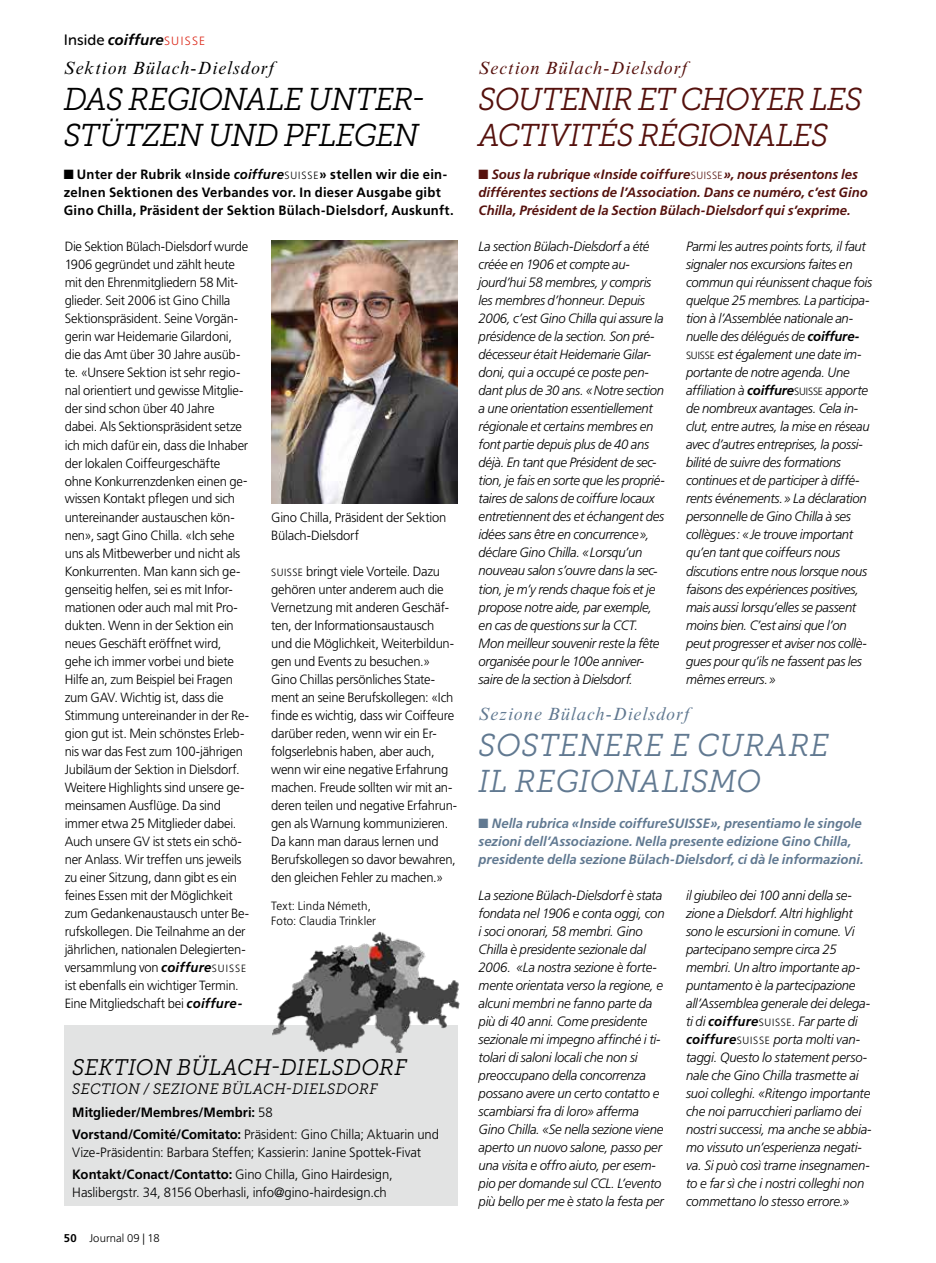
<style>
.page{position:relative;width:936px;height:1263px;background:#fff}
.page>*{position:absolute;margin:0;border:0;box-sizing:border-box;transform-origin:0 0}
.t1{font:italic 31.5px/36px "Museo Slab 300";letter-spacing:-.025em;color:#55110d;scale:.95 1}
.t2{font:italic 31.5px/36px "Museo Slab 300";letter-spacing:-.025em;color:#000;scale:.95 1}
.t3{font:italic 31.5px/36px "Museo Slab 300";letter-spacing:.01em;color:#617991;scale:.95 1}
.t4{font:italic 22.5px "Museo Slab 300";letter-spacing:.01em;color:#000;scale:.95 1}
.t5{font:italic 18px "Times New Roman MT Std";letter-spacing:.055em;color:#55110d}
.t6{font:italic 18px "Times New Roman MT Std";letter-spacing:.055em;color:#617991}
.t7{font:italic 18px "Times New Roman MT Std";letter-spacing:.055em;color:#000}
.t8{font:italic 15px "Museo Slab 300";letter-spacing:.02em;color:#000;scale:.95 1}
.t9{font:italic 700 15px "Frutiger LT Std";letter-spacing:.005em;color:#000}
.t10{font:italic 300 13.5px/18px "Frutiger LT Std";letter-spacing:-.02em;color:#000}
.t11{font:italic 700 13.5px/18px "Frutiger LT Std";color:#617991}
.t12{font:italic 700 13.5px/18px "Frutiger LT Std";color:#55110d}
.t13{font:300 13.5px/22.2px "Frutiger LT Std";letter-spacing:-.005em;color:#000}
.t14{font:700 13.5px/18px "Frutiger LT Std";letter-spacing:.02em;color:#000}
.t15{font:700 13.5px/22.2px "Frutiger LT Std";color:#000}
.t16{font:300 13.35px/18px "Frutiger LT Std";letter-spacing:-.02em;color:#000}
.t17{font:300 12px/14.4px "Frutiger LT Std";letter-spacing:.005em;color:#000}
.t18{font:300 11.25px "Frutiger LT Std";letter-spacing:.01em;color:#000}
.s1{font-family:"Museo Sans Rounded 500";font-weight:400;font-style:normal}
.s2{font-weight:300;font-style:normal;font-size:12px;color:#dc291a}
.s3{font-style:italic}
.s4{font-weight:300;font-size:10.5px}
.s5{font-weight:300;font-style:normal;font-size:10.5px}
.s6{font-weight:700;font-style:italic;font-size:13.5px}
.s7{font-size:10.5px}
.s8{font-weight:700}
.s9{font-style:normal;font-size:10.5px}
.s10{font-weight:300}
</style>
<div class="page">
<div style="left:64px;top:1025px;width:393px;height:180px;background:#e2e3e3"></div>
<img style="left:272px;top:931px;width:188px;height:121px">
<img style="left:271px;top:240px;width:186px;height:263px">
<p class="t9" style="left:64px;top:31px;width:143px"><span class="s1">Inside</span> coiffure<span class="s2">SUISSE</span></p>
<h3 class="t7" style="left:64px;top:58px;width:212px">Sektion Bülach-Dielsdorf</h3>
<h1 class="t2" style="left:64px;top:82px;width:382px">DAS REGIONALE UNTER-<br>STÜTZEN UND PFLEGEN</h1>
<h3 class="t5" style="left:478px;top:58px;width:210px">Section Bülach-Dielsdorf</h3>
<h1 class="t1" style="left:478px;top:82px;width:405px">SOUTENIR ET CHOYER LES<br>ACTIVITÉS RÉGIONALES</h1>
<p class="t14" style="left:64px;top:166px;width:391px">■ Unter der Rubrik «Inside <span class="s3">coiffure</span><span class="s4">SUISSE</span>» stellen wir die ein&shy;zelnen Sektionen des Verbandes vor. In dieser Ausgabe gibt<br>Gino Chilla, Präsident der Sektion Bülach-Dielsdorf, Auskunft.</p>
<p class="t12" style="left:478px;top:166px;width:390px">■ Sous la rubrique «Inside coiffure<span class="s5">SUISSE</span>», nous présentons les différentes sections de l’Association. Dans ce numéro, c’est Gino<br>Chilla, Président de la Section Bülach-Dielsdorf qui s’exprime.</p>
<p class="t16" style="left:65px;top:238px;width:186px">Die Sektion Bülach-Dielsdorf wurde 1906 gegründet und zählt heute mit den Ehrenmitgliedern 58 Mit&shy;glieder. Seit 2006 ist Gino Chilla Sektionspräsident. Seine Vorgän&shy;gerin war Heidemarie Gilardoni, die das Amt über 30 Jahre ausüb&shy;te. «Unsere Sektion ist sehr regio&shy;nal orientiert und gewisse Mitglie&shy;der sind schon über 40 Jahre dabei. Als Sektionspräsident setze ich mich dafür ein, dass die Inhaber der lokalen Coiffeurgeschäfte ohne Konkurrenzdenken einen ge&shy;wissen Kontakt pflegen und sich untereinander austauschen kön&shy;nen», sagt Gino Chilla. «Ich sehe uns als Mitbewerber und nicht als Konkurrenten. Man kann sich ge&shy;genseitig helfen, sei es mit Infor&shy;mationen oder auch mal mit Pro&shy;dukten. Wenn in der Sektion ein neues Geschäft eröffnet wird, gehe ich immer vorbei und biete Hilfe an, zum Beispiel bei Fragen zum GAV. Wichtig ist, dass die Stimmung untereinander in der Re&shy;gion gut ist. Mein schönstes Erleb&shy;nis war das Fest zum 100-jährigen Jubiläum der Sektion in Dielsdorf.<br>Weitere Highlights sind unsere ge&shy;meinsamen Ausflüge. Da sind immer etwa 25 Mitglieder dabei.<br>Auch unsere GV ist stets ein schö&shy;ner Anlass. Wir treffen uns jeweils zu einer Sitzung, dann gibt es ein feines Essen mit der Möglichkeit zum Gedankenaustausch unter Be&shy;rufskollegen. Die Teilnahme an der jährlichen, nationalen Delegierten&shy;versammlung von <span class="s6">coiffure</span><span class="s7">SUISSE </span>ist ebenfalls ein wichtiger Termin.<br>Eine Mitgliedschaft bei <span class="s6">coiffure-</span></p>
<p class="t10" style="left:478px;top:238px;width:188px">La section Bülach-Dielsdorf a été créée en 1906 et compte au&shy;jourd’hui 58 membres, y compris les membres d’honneur. Depuis 2006, c’est Gino Chilla qui assure la présidence de la section. Son pré&shy;décesseur était Heidemarie Gilar&shy;doni, qui a occupé ce poste pen&shy;dant plus de 30 ans. «Notre section a une orientation essentiellement régionale et certains membres en font partie depuis plus de 40 ans déjà. En tant que Président de sec&shy;tion, je fais en sorte que les proprié&shy;taires de salons de coiffure locaux entretiennent des et échangent des idées sans être en concurrence», déclare Gino Chilla. «Lorsqu’un nouveau salon s’ouvre dans la sec&shy;tion, je m’y rends chaque fois et je propose notre aide, par exemple, en cas de questions sur la CCT.<br>Mon meilleur souvenir reste la fête organisée pour le 100e anniver&shy;saire de la section à Dielsdorf.</p>
<p class="t10" style="left:686px;top:238px;width:188px">Parmi les autres points forts, il faut signaler nos excursions faites en commun qui réunissent chaque fois quelque 25 membres. La participa&shy;tion à l’Assemblée nationale an&shy;nuelle des délégués de <span class="s8">coiffure-</span><span class="s9">SUISSE</span> est également une date im&shy;portante de notre agenda. Une affiliation à <span class="s8">coiffure</span><span class="s9">SUISSE</span> apporte de nombreux avantages. Cela in&shy;clut, entre autres, la mise en réseau avec d’autres entreprises, la possi&shy;bilité de suivre des formations continues et de participer à diffé&shy;rents événements.» La déclaration personnelle de Gino Chilla à ses collègues: «Je trouve important qu’en tant que coiffeurs nous discutions entre nous lorsque nous faisons des expériences positives, mais aussi lorsqu’elles se passent moins bien. C’est ainsi que l’on peut progresser et aviser nos collè&shy;gues pour qu’ils ne fassent pas les mêmes erreurs.»</p>
<p class="t16" style="left:271px;top:508px;width:177px">Gino Chilla, Präsident der Sektion<br>Bülach-Dielsdorf</p>
<p class="t16" style="left:271px;top:562px;width:187px"><span class="s7">SUISSE</span> bringt viele Vorteile. Dazu gehören unter anderem auch die Vernetzung mit anderen Geschäf&shy;ten, der Informationsaustausch und die Möglichkeit, Weiterbildun&shy;gen und Events zu besuchen.» Gino Chillas persönliches State&shy;ment an seine Berufskollegen: «Ich finde es wichtig, dass wir Coiffeure darüber reden, wenn wir ein Er&shy;folgserlebnis haben, aber auch, wenn wir eine negative Erfahrung machen. Freude sollten wir mit an&shy;deren teilen und negative Erfahrun&shy;gen als Warnung kommunizieren.<br>Da kann man daraus lernen und Berufskollegen so davor bewahren, den gleichen Fehler zu machen.»</p>
<p class="t17" style="left:271px;top:899px;width:106px">Text: Linda Németh,<br>Foto: Claudia Trinkler</p>
<h3 class="t6" style="left:478px;top:703px;width:213px">Sezione Bülach-Dielsdorf</h3>
<h1 class="t3" style="left:478px;top:727px;width:370px">SOSTENERE E CURARE<br>IL REGIONALISMO</h1>
<p class="t11" style="left:478px;top:814px;width:386px">■ Nella rubrica «Inside coiffureSUISSE», presentiamo le singole sezioni dell’Associazione. Nella presente edizione Gino Chilla, presidente della sezione Bülach-Dielsdorf, ci dà le informazioni.</p>
<p class="t10" style="left:478px;top:886px;width:187px">La sezione Bülach-Dielsdorf è stata fondata nel 1906 e conta oggi, con i soci onorari, 58 membri. Gino Chilla è presidente sezionale dal 2006. «La nostra sezione è forte&shy;mente orientata verso la regione, e alcuni membri ne fanno parte da più di 40 anni. Come presidente sezionale mi impegno affinché i ti&shy;tolari di saloni locali che non si preoccupano della concorrenza possano avere un certo contatto e scambiarsi fra di loro» afferma Gino Chilla. «Se nella sezione viene aperto un nuovo salone, passo per una visita e offro aiuto, per esem&shy;pio per domande sul CCL. L’evento più bello per me è stato la festa per</p>
<p class="t10" style="left:686px;top:886px;width:187px">il giubileo dei 100 anni della se&shy;zione a Dielsdorf. Altri highlight sono le escursioni in comune. Vi partecipano sempre circa 25 membri. Un altro importante ap&shy;puntamento è la partecipazione all’Assemblea generale dei delega&shy;ti di <span class="s8">coiffure</span><span class="s9">SUISSE</span>. Far parte di <span class="s8">coiffure</span><span class="s9">SUISSE</span> porta molti van&shy;taggi. Questo lo statement perso&shy;nale che Gino Chilla trasmette ai suoi colleghi. «Ritengo importante che noi parrucchieri parliamo dei nostri successi, ma anche se abbia&shy;mo vissuto un’esperienza negati&shy;va. Si può così trarne insegnamen&shy;to e far sì che i nostri colleghi non commettano lo stesso errore.»</p>
<h2 class="t4" style="left:72px;top:1055px;width:353px">SEKTION BÜLACH-DIELSDORF</h2>
<p class="t8" style="left:72px;top:1081px;width:323px">SECTION / SEZIONE BÜLACH-DIELSDORF</p>
<p class="t15" style="left:72px;top:1101px;width:368px">Mitglieder/Membres/Membri: <span class="s10">58<br></span>Vorstand/Comité/Comitato: <span class="s10">Präsident: Gino Chilla; Aktuarin und</span></p>
<p class="t13" style="left:72px;top:1141px;width:350px">Vize-Präsidentin: Barbara Steffen; Kassierin: Janine Spottek-Fivat<br><span class="s8">Kontakt/Conact/Contatto:</span> Gino Chilla, Gino Hairdesign,</p>
<p class="t13" style="left:72px;top:1181px;width:316px">Haslibergstr. 34, 8156 Oberhasli, info@gino-hairdesign.ch</p>
<p class="t18" style="left:64px;top:1231px;width:97px"><span class="s8">50</span> Journal 09 | 18</p>
</div>
